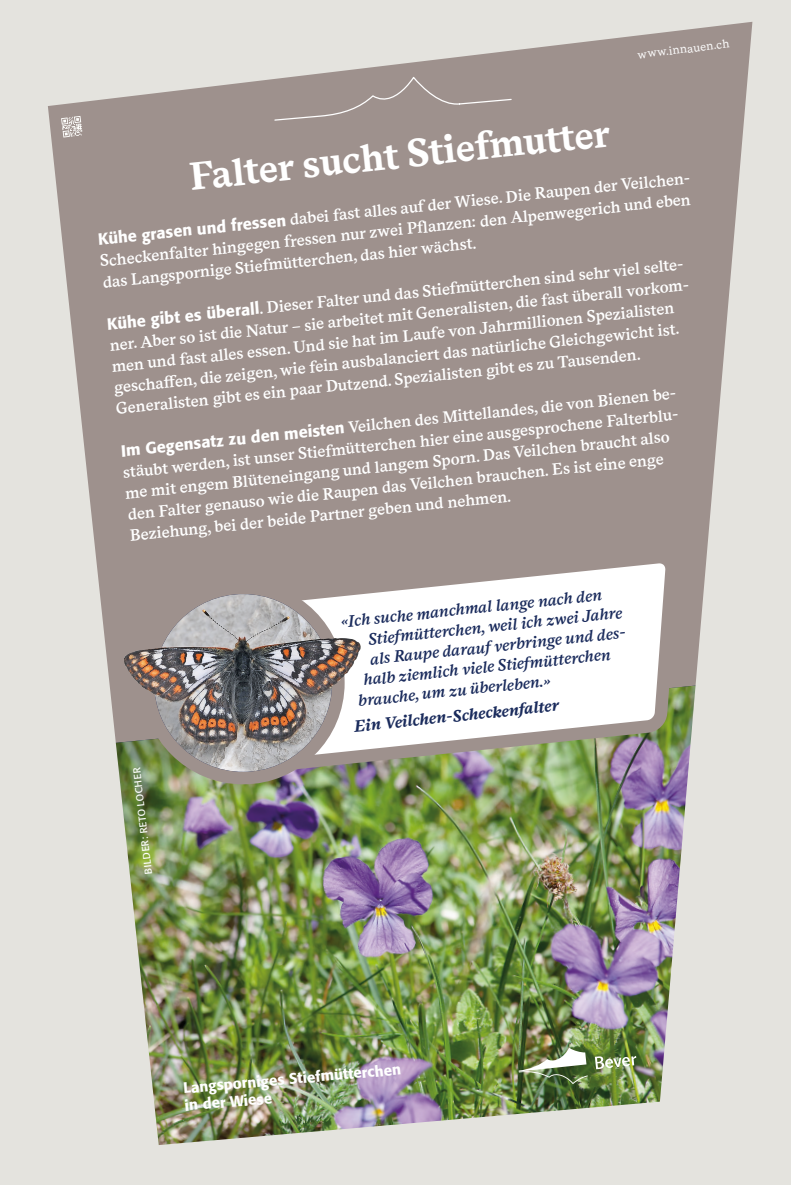
<style>
.page{position:relative;width:791px;height:1185px;background:#fff}
.page>*{position:absolute;margin:0;border:0;box-sizing:border-box;transform-origin:0 0}
.Überschrift{font:700 38.75px "Messina Serif";color:#fff}
.Lauftext{font:600 16.25px/21.2px "Messina Serif";color:#fff}
.Zitat{font:italic 600 16.25px "Messina Serif";color:#1a2b5c}
.Name{font:italic 700 16.25px "Messina Serif";color:#1a2b5c}
.Bildlegende{font:500 15px/17.5px "Formata";color:#fff}
.t1{font:11.88px "Messina Serif";color:#fff}
.t2{font:10px "Formata";color:#fff}
.s1{font-family:"Formata";font-weight:500}
</style>
<div class="page">
<img style="left:0;top:0;width:790px;height:1185px">
<p class="t1" style="left:636px;top:46px;width:94px;rotate:-7deg">www.innauen.ch</p>
<p class="Überschrift" style="left:187px;top:147px;width:423px;rotate:-6deg">Falter sucht Stiefmutter</p>
<p class="Lauftext" style="left:97px;top:229px;width:598px;rotate:-6deg"><span class="s1">Kühe grasen und fressen</span> dabei fast alles auf der Wiese. Die Raupen der Veilchen-<br>Scheckenfalter hingegen fressen nur zwei Pflanzen: den Alpenwegerich und eben das Langspornige Stiefmütterchen, das hier wächst.</p>
<p class="Lauftext" style="left:106px;top:313px;width:585px;rotate:-6deg"><span class="s1">Kühe gibt es überall</span>. Dieser Falter und das Stiefmütterchen sind sehr viel selte&shy;ner. Aber so ist die Natur – sie arbeitet mit Generalisten, die fast überall vorkom&shy;men und fast alles essen. Und sie hat im Laufe von Jahrmillionen Spezialisten geschaff en, die zeigen, wie fein ausbalanciert das natürliche Gleichgewicht ist.<br>Generalisten gibt es ein paar Dutzend. Spezialisten gibt es zu Tausenden.</p>
<p class="Lauftext" style="left:119px;top:440px;width:561px;rotate:-6deg"><span class="s1">Im Gegensatz zu den meisten</span> Veilchen des Mittellandes, die von Bienen be&shy;stäubt werden, ist unser Stiefmütterchen hier eine ausgesprochene Falterblu&shy;me mit engem Blüteneingang und langem Sporn. Das Veilchen braucht also den Falter genauso wie die Raupen das Veilchen brauchen. Es ist eine enge Beziehung, bei der beide Partner geben und nehmen.</p>
<p class="t2" style="left:143px;top:875px;width:108px;rotate:-97deg">BILDER: RETO LOCHER</p>
<p class="Zitat" style="left:340px;top:609px;width:263px;rotate:-6deg">«Ich suche manchmal lange nach den</p>
<p class="Zitat" style="left:366px;top:627px;width:257px;rotate:-6deg">Stiefmütterchen, weil ich zwei Jahre</p>
<p class="Zitat" style="left:369px;top:647px;width:260px;rotate:-6deg">als Raupe darauf verbringe und des-</p>
<p class="Zitat" style="left:362px;top:667px;width:249px;rotate:-6deg">halb ziemlich viele Stiefmütterchen</p>
<p class="Zitat" style="left:357px;top:688px;width:194px;rotate:-6deg">brauche, um zu überleben.»</p>
<p class="Name" style="left:352px;top:714px;width:207px;rotate:-6deg">Ein Veilchen-Scheckenfalter</p>
<p class="Bildlegende" style="left:182px;top:1079px;width:220px;rotate:-5deg">Langsporniges Stiefmütterchen in der Wiese</p>
</div>
